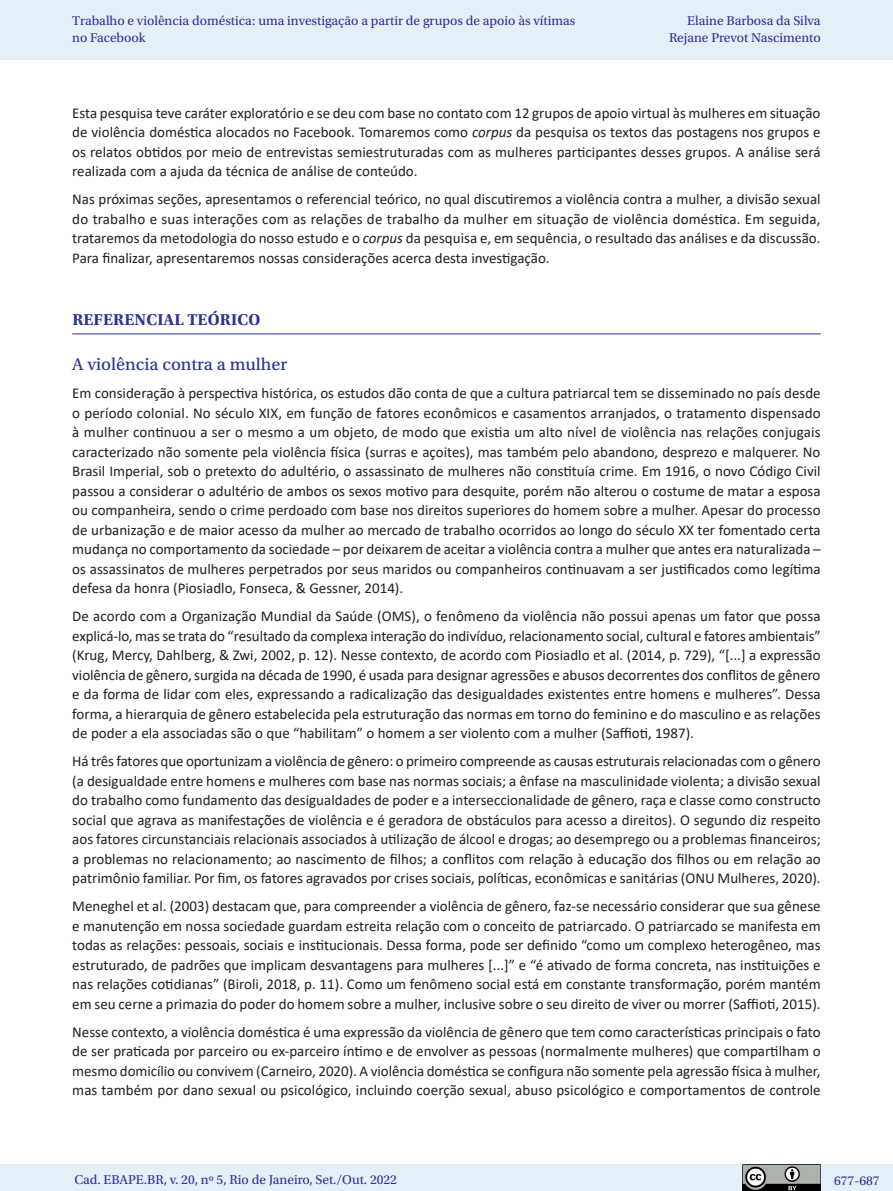
<style>
.page{position:relative;width:893px;height:1191px;background:#fff}
.page>*{position:absolute;margin:0;border:0;box-sizing:border-box;transform-origin:0 0}
._07_2_sub2{font:18px "Utopia Std Capt";color:#2b3393}
._07_1_sub_1{font:700 16.5px "Utopia Std";letter-spacing:.01em;color:#2b3393}
._06_0_texto{font:15px/19.5px "Calibri";color:#231f20;text-align:justify}
.t1{font:13.5px/16.5px "Utopia Std";color:#2b3393}
.s1{font-style:italic}
</style>
<div class="page">
<div style="left:0;top:0;width:893px;height:60px;background:#e4eff8"></div>
<div style="left:0;top:1164px;width:893px;height:27px;background:#e4eff8"></div>
<img style="left:743px;top:1164px;width:78px;height:27px">
<hr style="left:72px;top:333px;width:749px;height:1px;background:#2b3393">
<p class="t1" style="left:72px;top:13px;width:505px">Trabalho e violência doméstica: uma investigação a partir de grupos de apoio às vítimas no Facebook</p>
<p class="t1" style="left:669px;top:13px;width:153px;text-align:right">Elaine Barbosa da Silva<br>Rejane Prevot Nascimento</p>
<p class="_06_0_texto" style="left:72px;top:102px;width:750px">Esta pesquisa teve caráter exploratório e se deu com base no contato com 12 grupos de apoio virtual às mulheres em situação de violência doméstica alocados no Facebook. Tomaremos como <span class="s1">corpus</span> da pesquisa os textos das postagens nos grupos e os relatos obtidos por meio de entrevistas semiestruturadas com as mulheres participantes desses grupos. A análise será realizada com a ajuda da técnica de análise de conteúdo.</p>
<p class="_06_0_texto" style="left:72px;top:189px;width:750px">Nas próximas seções, apresentamos o referencial teórico, no qual discutiremos a violência contra a mulher, a divisão sexual do trabalho e suas interações com as relações de trabalho da mulher em situação de violência doméstica. Em seguida, trataremos da metodologia do nosso estudo e o <span class="s1">corpus</span> da pesquisa e, em sequência, o resultado das análises e da discussão.<br>Para finalizar, apresentaremos nossas considerações acerca desta investigação.</p>
<p class="_07_1_sub_1" style="left:72px;top:310px;width:189px">REFERENCIAL TEÓRICO</p>
<p class="_07_2_sub2" style="left:72px;top:354px;width:217px">A violência contra a mulher</p>
<p class="_06_0_texto" style="left:72px;top:383px;width:750px">Em consideração à perspectiva histórica, os estudos dão conta de que a cultura patriarcal tem se disseminado no país desde o período colonial. No século XIX, em função de fatores econômicos e casamentos arranjados, o tratamento dispensado à mulher continuou a ser o mesmo a um objeto, de modo que existia um alto nível de violência nas relações conjugais caracterizado não somente pela violência física (surras e açoites), mas também pelo abandono, desprezo e malquerer. No Brasil Imperial, sob o pretexto do adultério, o assassinato de mulheres não constituía crime. Em 1916, o novo Código Civil passou a considerar o adultério de ambos os sexos motivo para desquite, porém não alterou o costume de matar a esposa ou companheira, sendo o crime perdoado com base nos direitos superiores do homem sobre a mulher. Apesar do processo de urbanização e de maior acesso da mulher ao mercado de trabalho ocorridos ao longo do século XX ter fomentado certa mudança no comportamento da sociedade – por deixarem de aceitar a violência contra a mulher que antes era naturalizada – os assassinatos de mulheres perpetrados por seus maridos ou companheiros continuavam a ser justificados como legítima defesa da honra (Piosiadlo, Fonseca, &amp; Gessner, 2014).</p>
<p class="_06_0_texto" style="left:72px;top:606px;width:750px">De acordo com a Organização Mundial da Saúde (OMS), o fenômeno da violência não possui apenas um fator que possa explicá-lo, mas se trata do “resultado da complexa interação do indivíduo, relacionamento social, cultural e fatores ambientais” (Krug, Mercy, Dahlberg, &amp; Zwi, 2002, p. 12). Nesse contexto, de acordo com Piosiadlo et al. (2014, p. 729), “[...] a expressão violência de gênero, surgida na década de 1990, é usada para designar agressões e abusos decorrentes dos conflitos de gênero e da forma de lidar com eles, expressando a radicalização das desigualdades existentes entre homens e mulheres”. Dessa forma, a hierarquia de gênero estabelecida pela estruturação das normas em torno do feminino e do masculino e as relações de poder a ela associadas são o que “habilitam” o homem a ser violento com a mulher (Saffioti, 1987).</p>
<p class="_06_0_texto" style="left:72px;top:751px;width:750px">Há três fatores que oportunizam a violência de gênero: o primeiro compreende as causas estruturais relacionadas com o gênero (a desigualdade entre homens e mulheres com base nas normas sociais; a ênfase na masculinidade violenta; a divisão sexual do trabalho como fundamento das desigualdades de poder e a interseccionalidade de gênero, raça e classe como constructo social que agrava as manifestações de violência e é geradora de obstáculos para acesso a direitos). O segundo diz respeito aos fatores circunstanciais relacionais associados à utilização de álcool e drogas; ao desemprego ou a problemas financeiros; a problemas no relacionamento; ao nascimento de filhos; a conflitos com relação à educação dos filhos ou em relação ao patrimônio familiar. Por fim, os fatores agravados por crises sociais, políticas, econômicas e sanitárias (ONU Mulheres, 2020).</p>
<p class="_06_0_texto" style="left:72px;top:896px;width:750px">Meneghel et al. (2003) destacam que, para compreender a violência de gênero, faz-se necessário considerar que sua gênese e manutenção em nossa sociedade guardam estreita relação com o conceito de patriarcado. O patriarcado se manifesta em todas as relações: pessoais, sociais e institucionais. Dessa forma, pode ser definido “como um complexo heterogêneo, mas estruturado, de padrões que implicam desvantagens para mulheres [...]” e “é ativado de forma concreta, nas instituições e nas relações cotidianas” (Biroli, 2018, p. 11). Como um fenômeno social está em constante transformação, porém mantém em seu cerne a primazia do poder do homem sobre a mulher, inclusive sobre o seu direito de viver ou morrer (Saffioti, 2015).</p>
<p class="_06_0_texto" style="left:72px;top:1021px;width:750px">Nesse contexto, a violência doméstica é uma expressão da violência de gênero que tem como características principais o fato de ser praticada por parceiro ou ex-parceiro íntimo e de envolver as pessoas (normalmente mulheres) que compartilham o mesmo domicílio ou convivem (Carneiro, 2020). A violência doméstica se configura não somente pela agressão física à mulher, mas também por dano sexual ou psicológico, incluindo coerção sexual, abuso psicológico e comportamentos de controle</p>
<p class="t1" style="left:74px;top:1171px;width:324px">Cad. EBAPE.BR, v. 20, nº 5, Rio de Janeiro, Set./Out. 2022</p>
<p class="t1" style="left:834px;top:1172px;width:47px">677-687</p>
</div>
